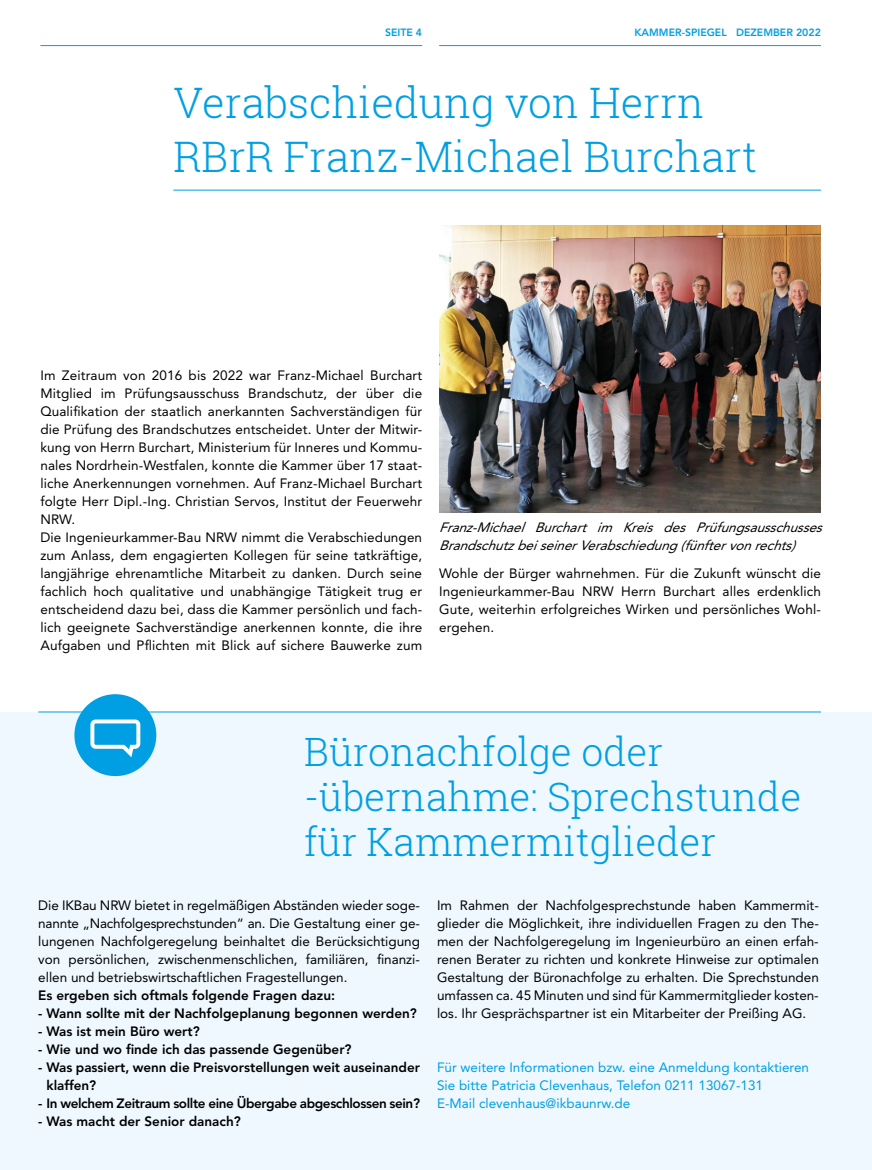
<style>
.page{position:relative;width:872px;height:1170px;background:#fff}
.page>*{position:absolute;margin:0;border:0;box-sizing:border-box;transform-origin:0 0}
.t1{font:300 42px/54px "Roboto Slab";color:#009fe3}
.t2{font:300 39px/45px "Roboto Slab";color:#009fe3}
.t3{font:13.5px/18px "Avenir LT Std";letter-spacing:.01em;color:#000}
.t4{font:800 13.5px/18px "Avenir LT Std";color:#000}
.t5{font:13.5px/18px "Avenir LT Std";color:#009fe3}
.t6{font:italic 13.5px/18px "Avenir LT Std";color:#000}
.t7{font:800 13.5px "Avenir LT Std";letter-spacing:-.03em;color:#000}
.t8{font:800 10.5px "Avenir LT Std";color:#009fe3}
.s1{font-weight:800}
</style>
<div class="page">
<hr style="left:439px;top:45px;width:382px;height:1px;background:#009fe3">
<hr style="left:40px;top:45px;width:382px;height:1px;background:#009fe3">
<hr style="left:173px;top:190px;width:648px;height:1px;background:#009fe3">
<img style="left:439px;top:226px;width:382px;height:286px">
<div style="left:0;top:712px;width:872px;height:457px;background:#eef8fe"></div>
<hr style="left:38px;top:711px;width:783px;height:1px;background:#009fe3">
<div style="left:74px;top:694px;width:82px;height:82px;background:#009fe3;border-radius:50%"></div>
<svg style="left:90px;top:719px;width:51px;height:39px"></svg>
<p class="t8" style="left:385px;top:26px;width:39px">SEITE 4</p>
<p class="t8" style="left:634px;top:26px;width:188px">KAMMER-SPIEGEL DEZEMBER 2022</p>
<p class="t1" style="left:173px;top:74px;width:585px">Verabschiedung von Herrn<br>RBrR Franz-Michael Burchart</p>
<p class="t3" style="left:40px;top:366px;width:383px">Im Zeitraum von 2016 bis 2022 war Franz-Michael Burchart Mitglied im Prüfungsausschuss Brandschutz, der über die Qualifikation der staatlich anerkannten Sachverständigen für die Prüfung des Brandschutzes entscheidet. Unter der Mitwir&shy;kung von Herrn Burchart, Ministerium für Inneres und Kommu&shy;nales Nordrhein-Westfalen, konnte die Kammer über 17 staat&shy;liche Anerkennungen vornehmen. Auf Franz-Michael Burchart folgte Herr Dipl.-Ing. Christian Servos, Institut der Feuerwehr NRW.<br>Die Ingenieurkammer-Bau NRW nimmt die Verabschiedungen zum Anlass, dem engagierten Kollegen für seine tatkräftige, langjährige ehrenamtliche Mitarbeit zu danken. Durch seine fachlich hoch qualitative und unabhängige Tätigkeit trug er entscheidend dazu bei, dass die Kammer persönlich und fach&shy;lich geeignete Sachverständige anerkennen konnte, die ihre Aufgaben und Pflichten mit Blick auf sichere Bauwerke zum</p>
<p class="t6" style="left:439px;top:518px;width:390px">Franz-Michael Burchart im Kreis des Prüfungsausschusses<br>BrandschutzbeiseinerVerabschiedung(fünftervonrechts)</p>
<p class="t3" style="left:439px;top:564px;width:383px;text-align:justify">Wohle der Bürger wahrnehmen. Für die Zukunft wünscht die Ingenieurkammer-Bau NRW Herrn Burchart alles erdenklich Gute, weiterhin erfolgreiches Wirken und persönliches Wohl&shy;ergehen.</p>
<p class="t2" style="left:304px;top:728px;width:499px">Büronachfolge oder -übernahme: Sprechstunde für Kammermitglieder</p>
<p class="t3" style="left:437px;top:896px;width:383px;text-align:justify">Im Rahmen der Nachfolgesprechstunde haben Kammermit&shy;glieder die Möglichkeit, ihre individuellen Fragen zu den The&shy;men der Nachfolgeregelung im Ingenieurbüro an einen erfah&shy;renen Berater zu richten und konkrete Hinweise zur optimalen Gestaltung der Büronachfolge zu erhalten. Die Sprechstunden umfassen ca. 45 Minuten und sind für Kammermitglieder kosten&shy;los. Ihr Gesprächspartner ist ein Mitarbeiter der Preißing AG.</p>
<p class="t3" style="left:38px;top:896px;width:383px">Die IKBau NRW bietet in regelmäßigen Abständen wieder soge&shy;nannte „Nachfolgesprechstunden“ an. Die Gestaltung einer ge&shy;lungenen Nachfolgeregelung beinhaltet die Berücksichtigung von persönlichen, zwischenmenschlichen, familiären, finanzi&shy;ellen und betriebswirtschaftlichen Fragestellungen.<br><span class="s1">Es ergeben sich oftmals folgende Fragen dazu:</span></p>
<p class="t4" style="left:38px;top:1004px;width:380px">- Wann sollte mit der Nachfolgeplanung begonnen werden?</p>
<p class="t4" style="left:38px;top:1022px;width:163px">- Was ist mein Büro wert?</p>
<p class="t4" style="left:38px;top:1040px;width:315px">- Wie und wo finde ich das passende Gegenüber?</p>
<p class="t4" style="left:47px;top:1058px;width:375px;text-indent:-8px">- Was passiert, wenn die Preisvorstellungen weit auseinander klaffen?</p>
<p class="t7" style="left:38px;top:1095px;width:383px">- In welchem Zeitraum sollte eine Übergabe abgeschlossen sein?</p>
<p class="t4" style="left:38px;top:1112px;width:204px">- Was macht der Senior danach?</p>
<p class="t5" style="left:437px;top:1058px;width:373px">Für weitere Informationen bzw. eine Anmeldung kontaktieren<br>Sie bitte Patricia Clevenhaus, Telefon 0211 13067-131<br>E-Mail clevenhaus@ikbaunrw.de</p>
</div>
